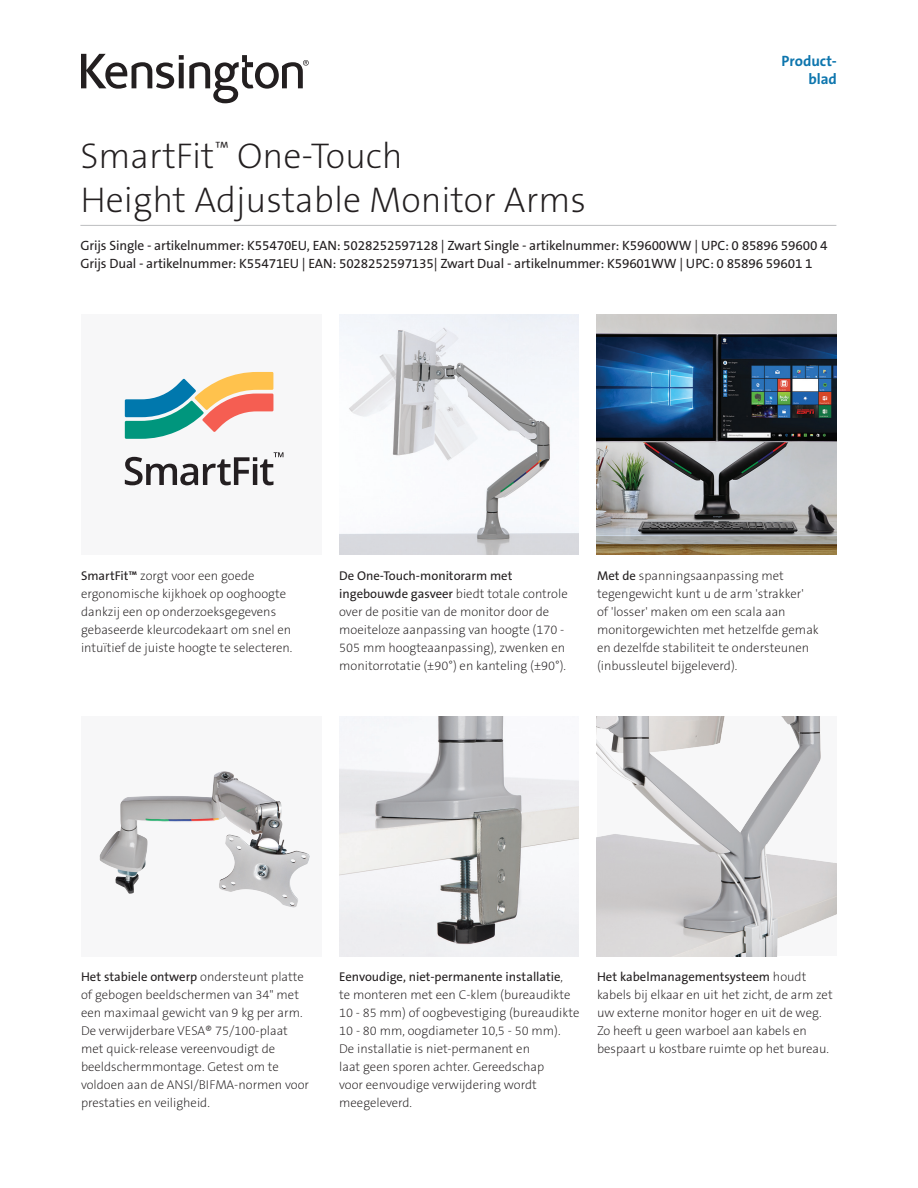
<style>
.page{position:relative;width:918px;height:1188px;background:#fff}
.page>*{position:absolute;margin:0;border:0;box-sizing:border-box;transform-origin:0 0}
.t1{font:36px/43.2px "The Sans KENSINGTON2 XL";color:#231f20}
.Filetype_Header_Blue{font:15px "The Sans KENSINGTON7 Bd";color:#0e76ae}
.t2{font:13.5px/18px "The Sans KENSINGTON5 Rg";letter-spacing:-.01em;color:#231f20}
.Body{font:12.75px/18px "The Sans KENSINGTON2 XL";color:#231f20}
.s1{font-family:"The Sans KENSINGTON5 Rg"}
</style>
<div class="page">
<svg style="left:81px;top:54px;width:228px;height:49px"></svg>
<div style="left:81px;top:314px;width:240px;height:241px;background:#f7f7f8"></div>
<img style="left:339px;top:315px;width:240px;height:239px">
<img style="left:597px;top:315px;width:239px;height:239px">
<svg style="left:125px;top:452px;width:158px;height:33px"></svg>
<svg style="left:125px;top:372px;width:148px;height:67px"></svg>
<div style="left:81px;top:716px;width:240px;height:241px;background:#f7f7f8"></div>
<img style="left:99px;top:773px;width:211px;height:135px">
<img style="left:339px;top:717px;width:240px;height:239px">
<img style="left:597px;top:717px;width:239px;height:239px">
<hr style="left:80px;top:225px;width:756px;height:1px;background:#bcbdc0">
<p class="Filetype_Header_Blue" style="left:782px;top:53px;width:57px">Product-</p>
<p class="Filetype_Header_Blue" style="left:808px;top:71px;width:30px">blad</p>
<h1 class="t1" style="left:80px;top:136px;width:507px">SmartFit<sup>™</sup> One-Touch<br>Height Adjustable Monitor Arms</h1>
<p class="t2" style="left:80px;top:237px;width:749px">Grijs Single - artikelnummer: K55470EU, EAN: 5028252597128 | Zwart Single - artikelnummer: K59600WW | UPC: 0 85896 59600 4<br>Grijs Dual - artikelnummer: K55471EU | EAN: 5028252597135| Zwart Dual - artikelnummer: K59601WW | UPC: 0 85896 59601 1</p>
<p class="Body" style="left:81px;top:567px;width:213px"><span class="s1">SmartFit™</span> zorgt voor een goede ergonomische kijkhoek op ooghoogte dankzij een op onderzoeksgegevens gebaseerde kleurcodekaart om snel en intuïtief de juiste hoogte te selecteren.</p>
<p class="Body" style="left:339px;top:567px;width:230px"><span class="s1">De One-Touch-monitorarm met ingebouwde gasveer</span> biedt totale controle over de positie van de monitor door de moeiteloze aanpassing van hoogte (170 - 505 mm hoogteaanpassing), zwenken en monitorrotatie (±90°) en kanteling (±90°).</p>
<p class="Body" style="left:597px;top:567px;width:223px"><span class="s1">Met de</span> spanningsaanpassing met tegengewicht kunt u de arm 'strakker'<br>of 'losser' maken om een scala aan monitorgewichten met hetzelfde gemak en dezelfde stabiliteit te ondersteunen (inbussleutel bijgeleverd).</p>
<p class="Body" style="left:81px;top:968px;width:230px"><span class="s1">Het stabiele ontwerp</span> ondersteunt platte of gebogen beeldschermen van 34" met een maximaal gewicht van 9 kg per arm.<br>De verwijderbare VESA® 75/100-plaat met quick-release vereenvoudigt de beeldschermmontage. Getest om te voldoen aan de ANSI/BIFMA-normen voor prestaties en veiligheid.</p>
<p class="Body" style="left:339px;top:968px;width:242px"><span class="s1">Eenvoudige, niet-permanente installatie</span>,<br>te monteren met een C-klem (bureaudikte 10 - 85 mm) of oogbevestiging (bureaudikte 10 - 80 mm, oogdiameter 10,5 - 50 mm).<br>De installatie is niet-permanent en<br>laat geen sporen achter. Gereedschap<br>voor eenvoudige verwijdering wordt meegeleverd.</p>
<p class="Body" style="left:597px;top:968px;width:237px"><span class="s1">Het kabelmanagementsysteem</span> houdt kabels bij elkaar en uit het zicht, de arm zet uw externe monitor hoger en uit de weg.<br>Zo heeft u geen warboel aan kabels en bespaart u kostbare ruimte op het bureau.</p>
</div>
